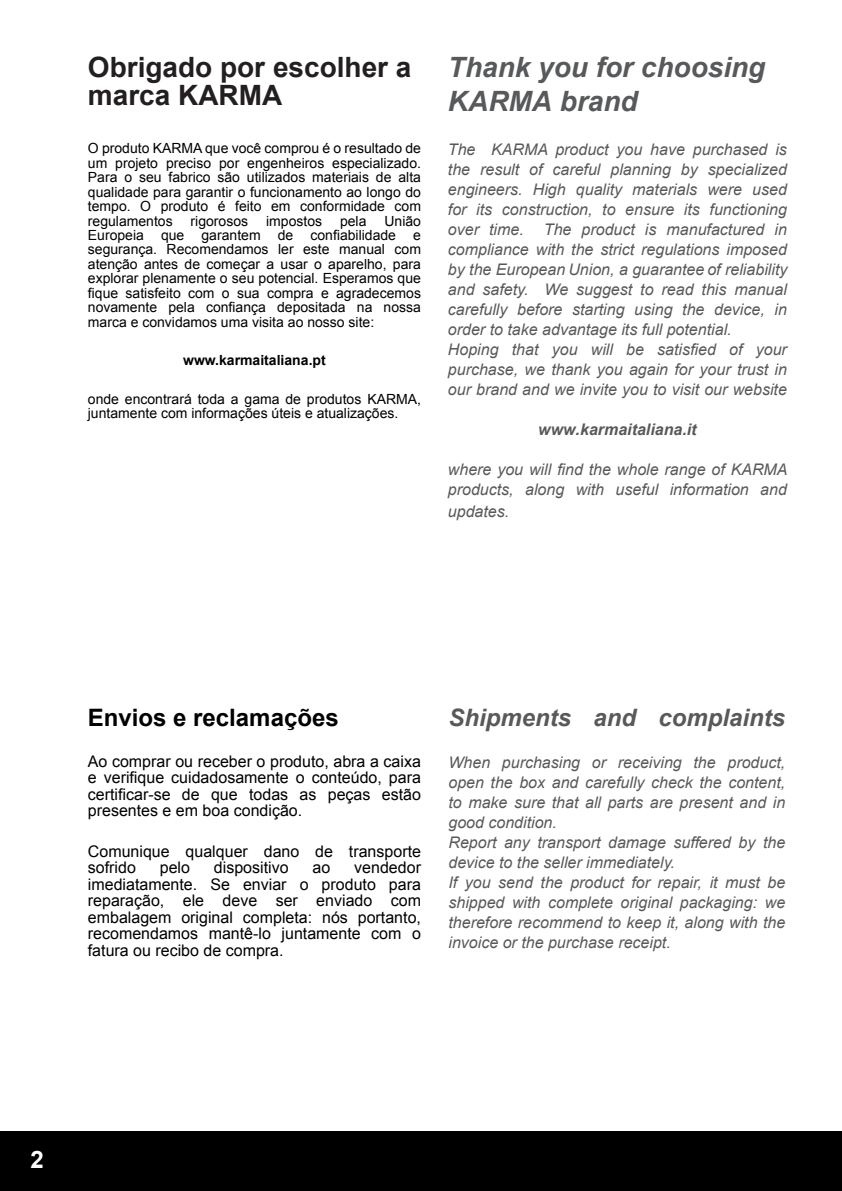
<style>
.page{position:relative;width:842px;height:1191px;background:#fff}
.page>*{position:absolute;margin:0;border:0;box-sizing:border-box;transform-origin:0 0}
.t1{font:700 28px/28px "Arial";color:#231f20}
.t2{font:italic 700 28px/33.6px "Arial";color:#58595b}
.t3{font:italic 700 24px "Arial";color:#58595b}
.t4{font:700 24px "Arial";color:#000}
.t5{font:700 24px "Arial";color:#fff}
.t6{font:italic 16px/20px "Arial";color:#58595b}
.t7{font:16px/16.6px "Arial";color:#000;text-align:justify}
.t8{font:italic 700 16px "Arial";color:#58595b}
.t9{font:14px/14.4px "Arial";color:#000;text-align:justify}
.t10{font:700 14px "Arial";color:#000}
</style>
<div class="page">
<div style="left:0;top:1131px;width:842px;height:60px;background:#000"></div>
<h1 class="t1" style="left:88px;top:56px;width:325px">Obrigado por escolher a marca KARMA</h1>
<p class="t9" style="left:88px;top:142px;width:335px">O produto KARMA que você comprou é o resultado de um projeto preciso por engenheiros especializado.<br>Para o seu fabrico são utilizados materiais de alta qualidade para garantir o funcionamento ao longo do tempo. O produto é feito em conformidade com regulamentos</p>
<p class="t9" style="left:88px;top:215px;width:335px;text-indent:297px">União Europeia que garantem de confiabilidade e segurança. Recomendamos ler este manual com atenção antes de começar a usar o aparelho, para explorar plenamente o seu potencial. Esperamos que fique satisfeito com o sua compra e agradecemos novamente pela confiança depositada na nossa marca e convidamos uma visita ao nosso site:</p>
<p class="t10" style="left:183px;top:355px;width:144px">www.karmaitaliana.pt</p>
<p class="t9" style="left:88px;top:393px;width:335px">onde encontrará toda a gama de produtos KARMA, juntamente com informações úteis e atualizações.</p>
<p class="t9" style="left:191px;top:215px;width:59px">rigorosos</p>
<p class="t9" style="left:266px;top:215px;width:58px">impostos</p>
<p class="t9" style="left:340px;top:215px;width:28px">pela</p>
<h1 class="t2" style="left:448px;top:53px;width:319px">Thank you for choosing<br>KARMA brand</h1>
<p class="t6" style="left:448px;top:141px;width:340px;text-align:justify">The KARMA product you have purchased is the result of careful planning by specialized engineers. High quality materials were used for its construction, to ensure its functioning over time.</p>
<p class="t6" style="left:448px;top:221px;width:341px;text-indent:96px">The product is manufactured in compliance with the strict regulations imposed by the European Union, a guarantee of reliability and safety. We suggest to read this manual carefully before starting using the device, in order to take advantage its full potential.<br>Hoping that you will be satisfied of your purchase, we thank you again for your trust in our brand and we invite you to visit our website</p>
<p class="t8" style="left:538px;top:423px;width:160px">www.karmaitaliana.it</p>
<p class="t6" style="left:448px;top:461px;width:341px">where you will find the whole range of KARMA products, along with useful information and</p>
<p class="t6" style="left:448px;top:503px;width:63px">updates.</p>
<h2 class="t4" style="left:88px;top:708px;width:252px">Envios e reclamações</h2>
<p class="t7" style="left:88px;top:754px;width:335px">Ao comprar ou receber o produto, abra a caixa e verifique cuidadosamente o conteúdo, para certificar-se de que todas as peças estão presentes e em boa condição.</p>
<p class="t7" style="left:88px;top:844px;width:335px">Comunique qualquer dano de transporte sofrido</p>
<p class="t7" style="left:88px;top:861px;width:335px;text-indent:266px">vendedor imediatamente. Se enviar o produto para reparação, ele deve ser enviado com embalagem original completa: nós portanto, recomendamos mantê-lo juntamente com o fatura ou recibo de compra.</p>
<p class="t7" style="left:160px;top:861px;width:32px">pelo</p>
<p class="t7" style="left:214px;top:861px;width:76px">dispositivo</p>
<p class="t7" style="left:313px;top:861px;width:19px">ao</p>
<h2 class="t3" style="left:448px;top:708px;width:338px">Shipments and complaints</h2>
<p class="t6" style="left:448px;top:754px;width:338px">When purchasing or receiving the product, open the box and carefully check the content, to make sure that all parts are present and in good condition.<br>Report any transport damage suffered by the device to the seller immediately.<br>If you send the product for repair, it must be shipped with complete original packaging: we therefore recommend to keep it, along with the invoice or the purchase receipt.</p>
<h2 class="t5" style="left:30px;top:1150px;width:15px">2</h2>
</div>
